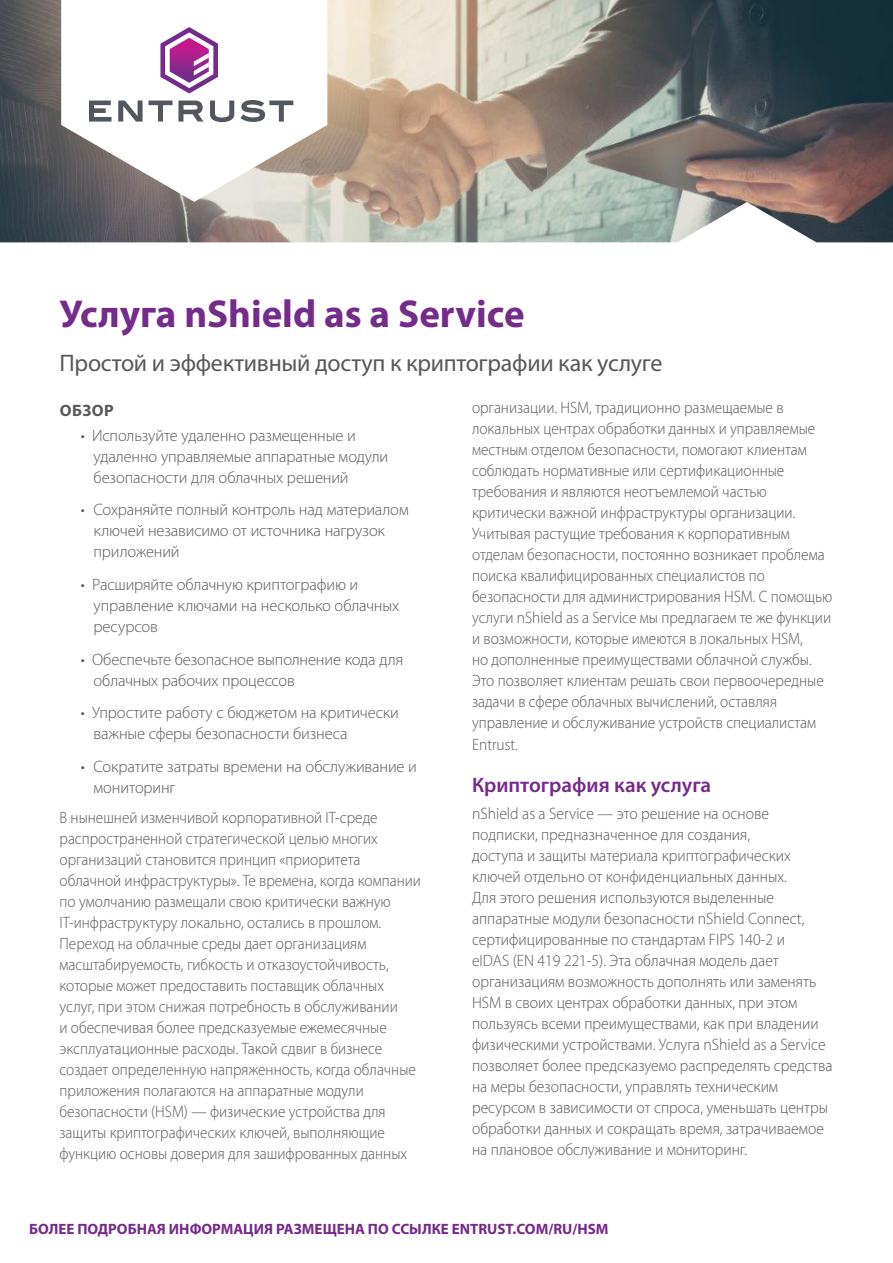
<style>
.page{position:relative;width:893px;height:1263px;background:#fff}
.page>*{position:absolute;margin:0;border:0;box-sizing:border-box;transform-origin:0 0}
._1_Title{font:700 39px "Myriad Pro";color:#742b8b}
._2_Sub_Title{font:24px "Myriad Pro";letter-spacing:-.01em;color:#57585a}
._3_Header{font:600 21px "Myriad Pro";color:#742b8b}
._4_Body_Text{font:300 16.5px/21px "Myriad Pro";color:#57585a;scale:.93 1}
._4_Body_Text-2{font:300 16.5px/21px "Myriad Pro";color:#57585a;scale:.95 1}
._4_Body_Text-3{font:300 16.5px/21px "Myriad Pro";color:#57585a}
._3_Eyebrow{font:700 16.5px "Myriad Pro";letter-spacing:.03em;color:#57585a}
.t1{font:700 15px "Myriad Pro";color:#742b8b}
</style>
<div class="page">
<img style="left:0;top:0;width:893px;height:242px">
<p class="_1_Title" style="left:60px;top:288px;width:467px">Услуга nShield as a Service</p>
<p class="_2_Sub_Title" style="left:60px;top:348px;width:604px">Простой и эффективный доступ к криптографии как услуге</p>
<p class="_3_Eyebrow" style="left:60px;top:400px;width:56px">ОБЗОР</p>
<p class="_4_Body_Text-3" style="left:94px;top:424px;width:296px;text-indent:-13px">• Используйте удаленно размещенные и удаленно управляемые аппаратные модули безопасности для облачных решений</p>
<p class="_4_Body_Text-3" style="left:94px;top:499px;width:317px;text-indent:-13px">• Сохраняйте полный контроль над материалом ключей независимо от источника нагрузок приложений</p>
<p class="_4_Body_Text-3" style="left:94px;top:574px;width:307px;text-indent:-13px">• Расширяйте облачную криптографию и управление ключами на несколько облачных ресурсов</p>
<p class="_4_Body_Text-3" style="left:94px;top:649px;width:311px;text-indent:-13px">• Обеспечьте безопасное выполнение кода для облачных рабочих процессов</p>
<p class="_4_Body_Text-3" style="left:94px;top:702px;width:307px;text-indent:-13px">• Упростите работу с бюджетом на критически важные сферы безопасности бизнеса</p>
<p class="_4_Body_Text-3" style="left:94px;top:756px;width:325px;text-indent:-13px">• Сократите затраты времени на обслуживание и мониторинг</p>
<p class="_4_Body_Text" style="left:60px;top:806px;width:390px">В нынешней изменчивой корпоративной IT-среде распространенной стратегической целью многих организаций становится принцип «приоритета облачной инфраструктуры». Те времена, когда компании по умолчанию размещали свою критически важную IT-инфраструктуру локально, остались в прошлом.<br>Переход на облачные среды дает организациям масштабируемость, гибкость и отказоустойчивость, которые может предоставить поставщик облачных услуг, при этом снижая потребность в обслуживании<br>и обеспечивая более предсказуемые ежемесячные эксплуатационные расходы. Такой сдвиг в бизнесе создает определенную напряженность, когда облачные приложения полагаются на аппаратные модули безопасности (HSM) — физические устройства для защиты криптографических ключей, выполняющие функцию основы доверия для зашифрованных данных</p>
<p class="_4_Body_Text" style="left:472px;top:397px;width:389px">организации. HSM, традиционно размещаемые в локальных центрах обработки данных и управляемые местным отделом безопасности, помогают клиентам соблюдать нормативные или сертификационные требования и являются неотъемлемой частью критически важной инфраструктуры организации.<br>Учитывая растущие требования к корпоративным отделам безопасности, постоянно возникает проблема поиска квалифицированных специалистов по безопасности для администрирования HSM. С помощью услуги nShield as a Service мы предлагаем те же функции и возможности, которые имеются в локальных HSM,<br>но дополненные преимуществами облачной службы.<br>Это позволяет клиентам решать свои первоочередные задачи в сфере облачных вычислений, оставляя управление и обслуживание устройств специалистам Entrust.</p>
<p class="_3_Header" style="left:472px;top:771px;width:241px">Криптография как услуга</p>
<p class="_4_Body_Text-2" style="left:472px;top:803px;width:381px">nShield as a Service — это решение на основе подписки, предназначенное для создания,<br>доступа и защиты материала криптографических ключей отдельно от конфиденциальных данных.<br>Для этого решения используются выделенные аппаратные модули безопасности nShield Connect, сертифицированные по стандартам FIPS 140-2 и<br>eIDAS (EN 419 221-5). Эта облачная модель дает организациям возможность дополнять или заменять HSM в своих центрах обработки данных, при этом пользуясь всеми преимуществами, как при владении физическими устройствами. Услуга nShield as a Service позволяет более предсказуемо распределять средства на меры безопасности, управлять техническим ресурсом в зависимости от спроса, уменьшать центры обработки данных и сокращать время, затрачиваемое на плановое обслуживание и мониторинг.</p>
<p class="t1" style="left:29px;top:1219px;width:581px">БОЛЕЕ ПОДРОБНАЯ ИНФОРМАЦИЯ РАЗМЕЩЕНА ПО ССЫЛКЕ ENTRUST.COM/RU/HSM</p>
</div>
